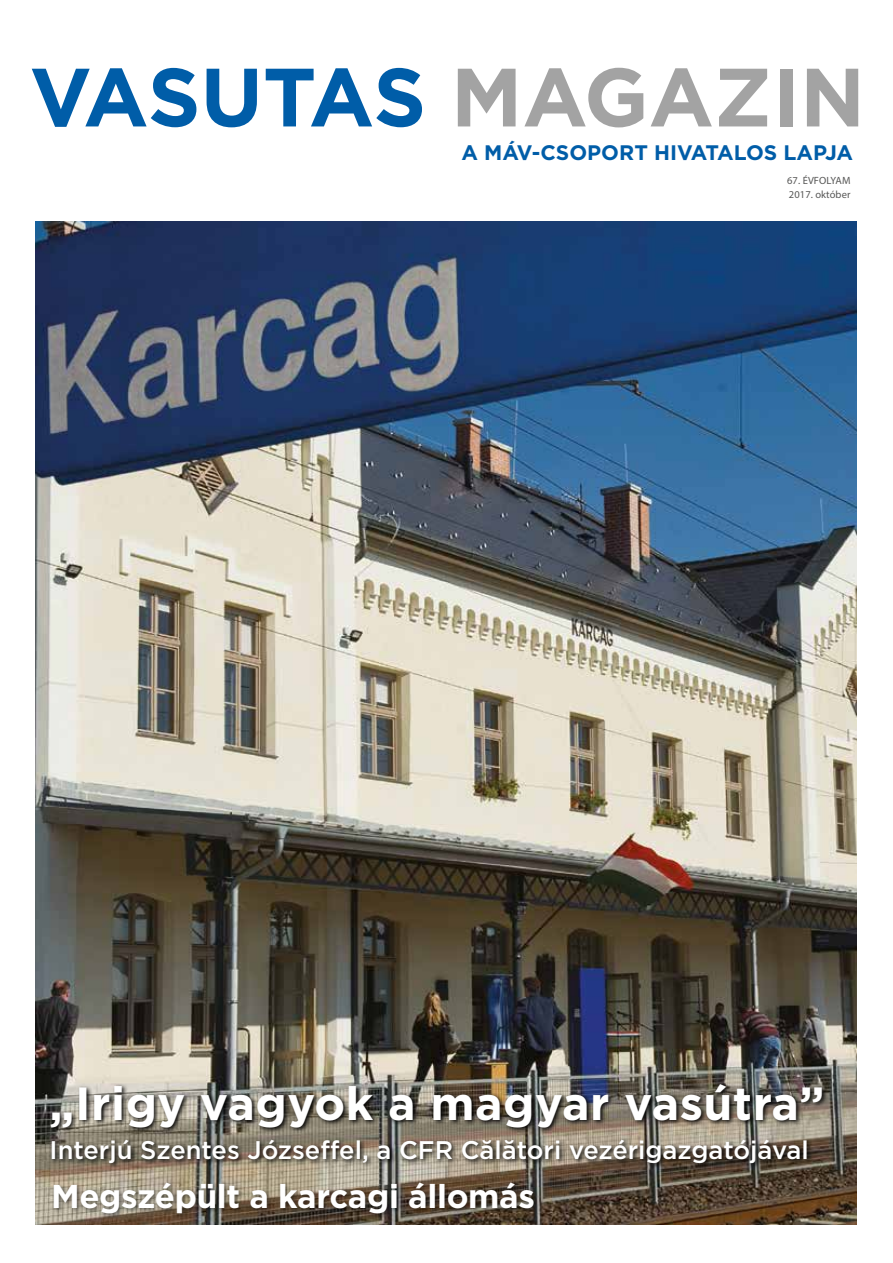
<style>
.page{position:relative;width:893px;height:1263px;background:#fff}
.page>*{position:absolute;margin:0;border:0;box-sizing:border-box;transform-origin:0 0}
.t1{font:700 82.5px "Gotham";color:#005da8}
.t2{font:700 46.5px "Gotham";letter-spacing:.01em;color:#fff}
.t3{font:700 33px "Gotham";letter-spacing:-.01em;color:#fff}
.t4{font:500 25.5px "Gotham";color:#fff}
.t5{font:700 21px "Gotham";color:#005da8}
.t6{font:10.5px/13.5px "Myriad Pro";letter-spacing:.01em;color:#575756}
.s1{color:#a3a3a3}
</style>
<div class="page">
<img style="left:35px;top:221px;width:822px;height:1003px">
<div style="left:51px;top:1180px;width:488px;height:40px;background:#000;opacity:.53"></div>
<div style="left:48px;top:1082px;width:781px;height:87px;background:#000;opacity:.96"></div>
<h1 class="t1" style="left:30px;top:43px;width:837px">VASUTAS <span class="s1">MAGAZIN</span></h1>
<p class="t5" style="left:461px;top:139px;width:393px">A MÁV-CSOPORT HIVATALOS LAPJA</p>
<p class="t6" style="left:787px;top:174px;width:65px">67. ÉVFOLYAM<br>2017. október</p>
<h2 class="t2" style="left:50px;top:1072px;width:776px">„Irigy vagyok a magyar vasútra”</h2>
<p class="t4" style="left:50px;top:1133px;width:761px">Interjú Szentes Józseffel, a CFR Călători vezérigazgatójával</p>
<p class="t3" style="left:51px;top:1175px;width:486px">Megszépült a karcagi állomás</p>
</div>
